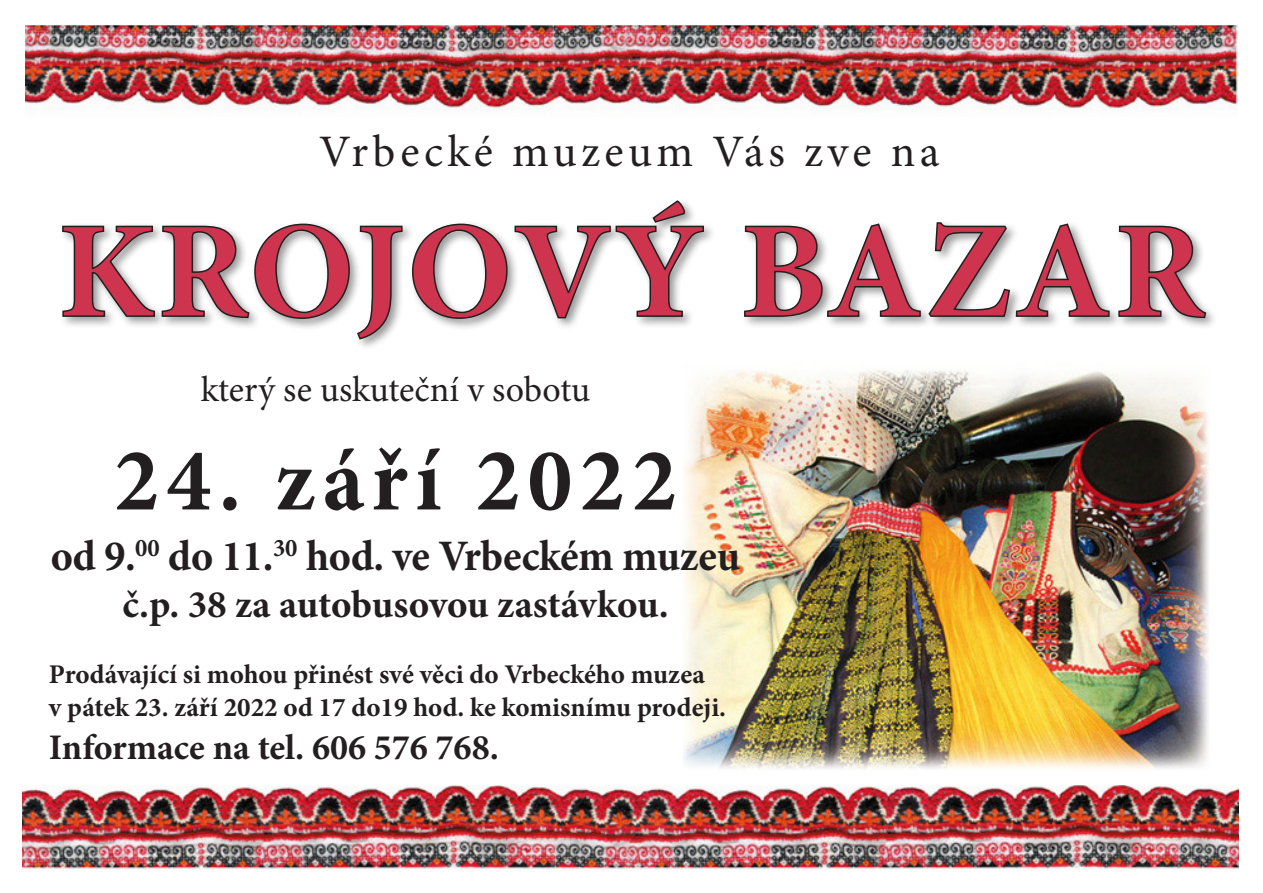
<style>
.page{position:relative;width:1263px;height:893px;background:#fff}
.page>*{position:absolute;margin:0;border:0;box-sizing:border-box;transform-origin:0 0}
.t1{font:700 138px "Minion Pro";letter-spacing:.015em;color:#ce344e}
.t2{font:700 90px "Minion Pro";letter-spacing:.08em;color:#231f20}
.t3{font:45px "Minion Pro";letter-spacing:.1em;color:#231f20}
.t4{font:700 43.5px "Minion Pro";letter-spacing:-.01em;color:#231f20}
.t5{font:700 39px "Minion Pro";letter-spacing:-.005em;color:#231f20}
.t6{font:700 36px "Minion Pro";color:#231f20}
.t7{font:36px "Minion Pro";letter-spacing:-.005em;color:#231f20}
.t8{font:700 27px "Minion Pro";color:#231f20}
</style>
<div class="page">
<img style="left:684px;top:370px;width:525px;height:399px">
<img style="left:26px;top:26px;width:1211px;height:88px">
<img style="left:22px;top:786px;width:1216px;height:84px">
<div style="left:59px;top:197px;width:1159px;height:154px;background:#231f20;opacity:.46"></div>
<svg style="left:61px;top:223px;width:342px;height:117px"></svg>
<svg style="left:411px;top:223px;width:97px;height:97px"></svg>
<svg style="left:514px;top:199px;width:191px;height:120px"></svg>
<svg style="left:743px;top:223px;width:178px;height:95px"></svg>
<svg style="left:927px;top:221px;width:183px;height:97px"></svg>
<svg style="left:1117px;top:225px;width:90px;height:94px"></svg>
<p class="t3" style="left:319px;top:121px;width:622px">Vrbecké muzeum Vás zve na</p>
<p class="t1" style="left:58px;top:175px;width:1149px">KROJOVÝ BAZAR</p>
<p class="t7" style="left:201px;top:366px;width:391px">který se uskuteční v sobotu</p>
<p class="t2" style="left:114px;top:417px;width:564px">24. září 2022</p>
<p class="t4" style="left:51px;top:526px;width:691px">od 9.<sup>00</sup> do 11.<sup>30</sup> hod. ve Vrbeckém muzeu</p>
<p class="t5" style="left:122px;top:577px;width:548px">č.p. 38 za autobusovou zastávkou.</p>
<p class="t8" style="left:49px;top:656px;width:658px">Prodávající si mohou přinést své věci do Vrbeckého muzea</p>
<p class="t8" style="left:49px;top:688px;width:679px">v pátek 23. září 2022 od 17 do19 hod. ke komisnímu prodeji.</p>
<p class="t6" style="left:49px;top:722px;width:451px">Informace na tel. 606 576 768.</p>
</div>
